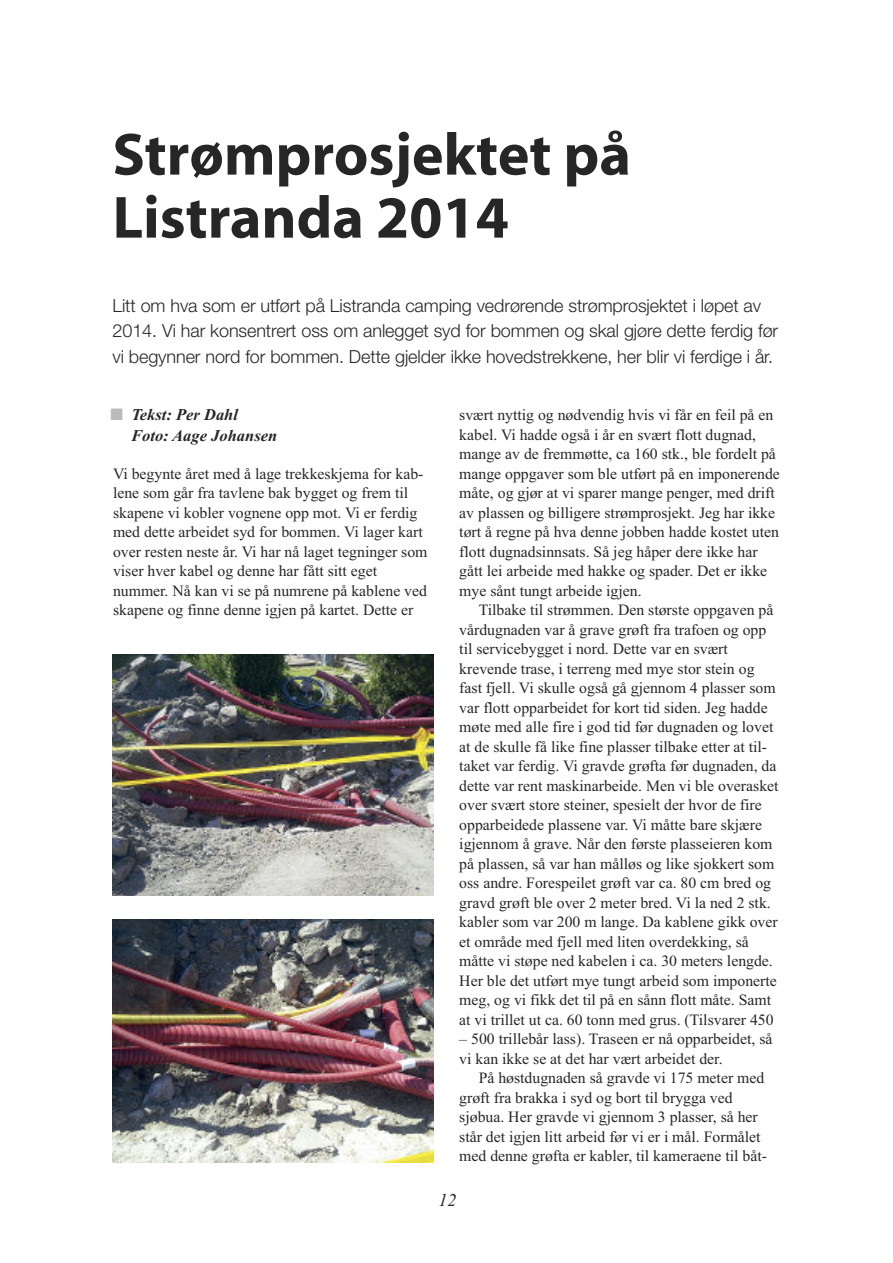
<style>
.page{position:relative;width:893px;height:1263px;background:#fff}
.page>*{position:absolute;margin:0;border:0;box-sizing:border-box;transform-origin:0 0}
.t1{font:700 60px/63px "Myriad";color:#272627}
.t2{font:300 18px/25.5px "Helvetica Neue";letter-spacing:-.005em;color:#272627}
.t3{font:italic 18px "Times New Roman";color:#272627}
.t4{font:italic 700 16.5px/21px "Times New Roman";color:#272627}
.t5{font:15.75px/19.5px "Times New Roman";color:#272627}
.s1{color:#bababa}
</style>
<div class="page">
<img style="left:112px;top:920px;width:322px;height:243px">
<img style="left:113px;top:655px;width:321px;height:241px">
<h1 class="t1" style="left:112px;top:128px;width:520px">Strømprosjektet på<br>Listranda 2014</h1>
<p class="t2" style="left:112px;top:292px;width:667px">Litt om hva som er utført på Listranda camping vedrørende strømprosjektet i løpet av<br>2014. Vi har konsentrert oss om anlegget syd for bommen og skal gjøre dette ferdig før vi begynner nord for bommen. Dette gjelder ikke hovedstrekkene, her blir vi ferdige i år.</p>
<p class="t4" style="left:131px;top:404px;width:148px;text-indent:-21px"><span class="s1">■</span> Tekst: Per Dahl<br>Foto: Aage Johansen</p>
<p class="t5" style="left:113px;top:463px;width:316px">Vi begynte året med å lage trekkeskjema for kab&shy;lene som går fra tavlene bak bygget og frem til skapene vi kobler vognene opp mot. Vi er ferdig med dette arbeidet syd for bommen. Vi lager kart over resten neste år. Vi har nå laget tegninger som viser hver kabel og denne har fått sitt eget nummer. Nå kan vi se på numrene på kablene ved skapene og finne denne igjen på kartet. Dette er</p>
<p class="t5" style="left:459px;top:405px;width:322px">svært nyttig og nødvendig hvis vi får en feil på en kabel. Vi hadde også i år en svært flott dugnad, mange av de fremmøtte, ca 160 stk., ble fordelt på mange oppgaver som ble utført på en imponerende måte, og gjør at vi sparer mange penger, med drift av plassen og billigere strømprosjekt. Jeg har ikke tørt å regne på hva denne jobben hadde kostet uten flott dugnadsinnsats. Så jeg håper dere ikke har gått lei arbeide med hakke og spader. Det er ikke mye sånt tungt arbeide igjen.</p>
<p class="t5" style="left:459px;top:600px;width:321px;text-indent:19px">Tilbake til strømmen. Den største oppgaven på vårdugnaden var å grave grøft fra trafoen og opp til servicebygget i nord. Dette var en svært krevende trase, i terreng med mye stor stein og fast fjell. Vi skulle også gå gjennom 4 plasser som var flott opparbeidet for kort tid siden. Jeg hadde møte med alle fire i god tid før dugnaden og lovet at de skulle få like fine plasser tilbake etter at til&shy;taket var ferdig. Vi gravde grøfta før dugnaden, da dette var rent maskinarbeide. Men vi ble overasket over svært store steiner, spesielt der hvor de fire opparbeidede plassene var. Vi måtte bare skjære igjennom å grave. Når den første plasseieren kom på plassen, så var han målløs og like sjokkert som oss andre. Forespeilet grøft var ca. 80 cm bred og gravd grøft ble over 2 meter bred. Vi la ned 2 stk. kabler som var 200 m lange. Da kablene gikk over et område med fjell med liten overdekking, så måtte vi støpe ned kabelen i ca. 30 meters lengde.<br>Her ble det utført mye tungt arbeid som imponerte meg, og vi fikk det til på en sånn flott måte. Samt at vi trillet ut ca. 60 tonn med grus. (Tilsvarer 450</p>
<p class="t5" style="left:459px;top:1029px;width:315px">– 500 trillebår lass). Traseen er nå opparbeidet, så vi kan ikke se at det har vært arbeidet der.</p>
<p class="t5" style="left:459px;top:1068px;width:309px;text-indent:19px">På høstdugnaden så gravde vi 175 meter med grøft fra brakka i syd og bort til brygga ved sjøbua. Her gravde vi gjennom 3 plasser, så her står det igjen litt arbeid før vi er i mål. Formålet med denne grøfta er kabler, til kameraene til båt-</p>
<p class="t3" style="left:438px;top:1190px;width:19px">12</p>
</div>
